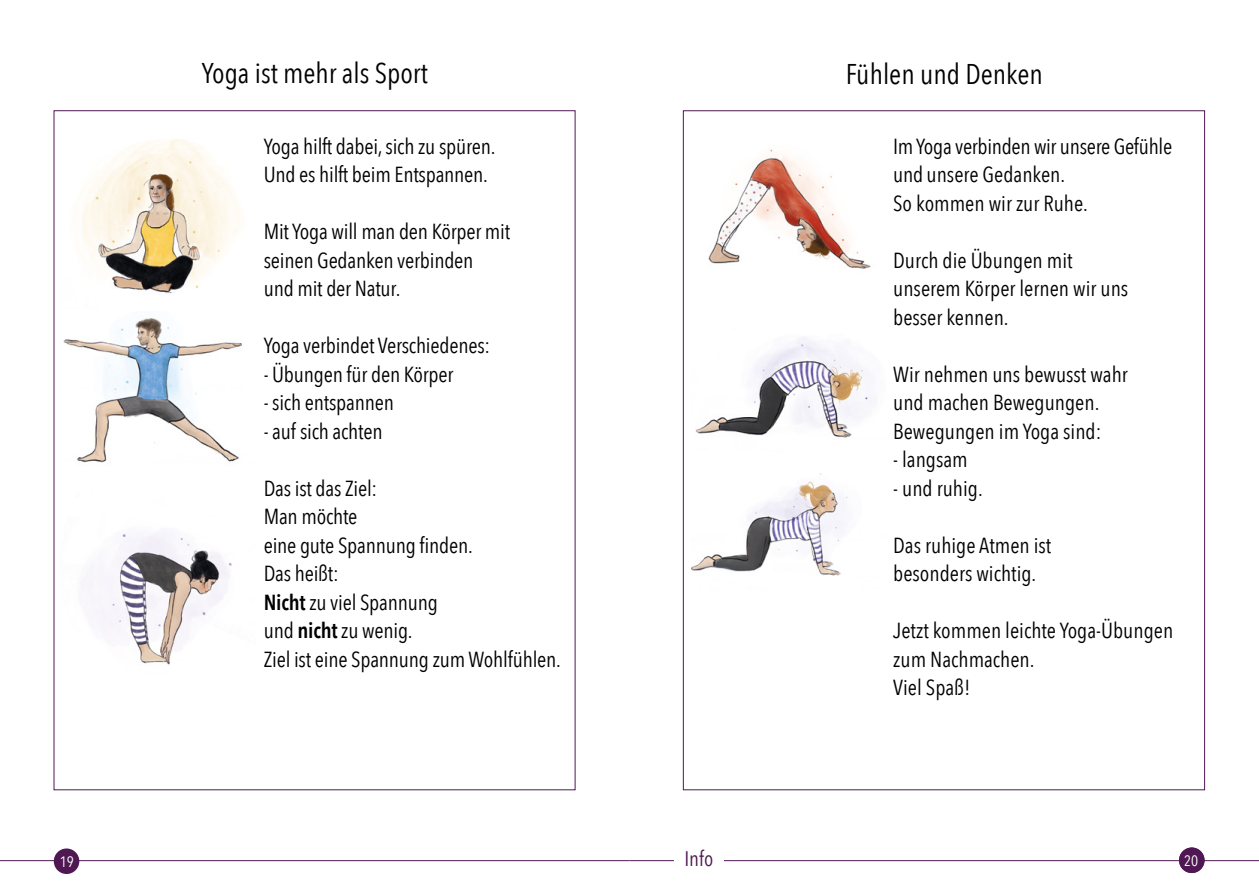
<style>
.page{position:relative;width:1259px;height:893px;background:#fff}
.page>*{position:absolute;margin:0;border:0;box-sizing:border-box;transform-origin:0 0}
.t1{font:28.5px "Avenir Next Condensed";color:#000}
.t2{font:21.75px "Avenir Next Condensed";letter-spacing:-.01em;color:#000}
.t3{font:21px "Avenir Next Condensed";color:#4f1853}
.t4{font:15px "Avenir Next Condensed";color:#fff}
.s1{font-weight:600}
</style>
<div class="page">
<hr style="left:0;top:860px;width:629px;height:1px;background:#4f1853">
<div style="left:54px;top:848px;width:25px;height:26px;background:#4f1853;border-radius:50%"></div>
<img style="left:81px;top:534px;width:151px;height:131px">
<img style="left:63px;top:318px;width:179px;height:145px">
<img style="left:80px;top:139px;width:160px;height:155px">
<hr style="left:629px;top:860px;width:630px;height:1px;background:#4f1853">
<div style="left:675px;top:843px;width:49px;height:33px;background:#fff"></div>
<div style="left:1179px;top:847px;width:25px;height:26px;background:#4f1853;border-radius:50%"></div>
<img style="left:708px;top:149px;width:163px;height:120px">
<img style="left:691px;top:337px;width:181px;height:239px">
<p class="t4" style="left:60px;top:848px;width:16px">19</p>
<p class="t1" style="left:202px;top:48px;width:228px">Yoga ist mehr als Sport</p>
<p class="t2" style="left:264px;top:127px;width:233px">Yoga hilft dabei, sich zu spüren.</p>
<p class="t2" style="left:264px;top:156px;width:226px">Und es hilft beim Entspannen.</p>
<p class="t2" style="left:264px;top:213px;width:248px">Mit Yoga will man den Körper mit</p>
<p class="t2" style="left:264px;top:241px;width:211px">seinen Gedanken verbinden</p>
<p class="t2" style="left:264px;top:270px;width:138px">und mit der Natur.</p>
<p class="t2" style="left:264px;top:327px;width:228px">Yoga verbindet Verschiedenes:</p>
<p class="t2" style="left:264px;top:355px;width:191px">- Übungen für den Körper</p>
<p class="t2" style="left:264px;top:384px;width:132px">- sich entspannen</p>
<p class="t2" style="left:264px;top:412px;width:120px">- auf sich achten</p>
<p class="t2" style="left:264px;top:469px;width:115px">Das ist das Ziel:</p>
<p class="t2" style="left:264px;top:498px;width:95px">Man möchte</p>
<p class="t2" style="left:264px;top:526px;width:211px">eine gute Spannung finden.</p>
<p class="t2" style="left:264px;top:555px;width:77px">Das heißt:</p>
<p class="t2" style="left:264px;top:583px;width:176px"><span class="s1">Nicht</span> zu viel Spannung</p>
<p class="t2" style="left:264px;top:612px;width:150px">und <span class="s1">nicht</span> zu wenig.</p>
<p class="t2" style="left:264px;top:640px;width:299px">Ziel ist eine Spannung zum Wohlfühlen.</p>
<p class="t1" style="left:845px;top:49px;width:199px">Fühlen und Denken</p>
<p class="t2" style="left:893px;top:127px;width:280px">Im Yoga verbinden wir unsere Gefühle</p>
<p class="t2" style="left:893px;top:156px;width:173px">und unsere Gedanken.</p>
<p class="t2" style="left:893px;top:184px;width:196px">So kommen wir zur Ruhe.</p>
<p class="t2" style="left:893px;top:241px;width:181px">Durch die Übungen mit</p>
<p class="t2" style="left:893px;top:270px;width:237px">unserem Körper lernen wir uns</p>
<p class="t2" style="left:893px;top:298px;width:117px">besser kennen.</p>
<p class="t2" style="left:893px;top:355px;width:236px">Wir nehmen uns bewusst wahr</p>
<p class="t2" style="left:893px;top:384px;width:208px">und machen Bewegungen.</p>
<p class="t2" style="left:893px;top:412px;width:210px">Bewegungen im Yoga sind:</p>
<p class="t2" style="left:893px;top:441px;width:76px">- langsam</p>
<p class="t2" style="left:893px;top:469px;width:91px">- und ruhig.</p>
<p class="t2" style="left:893px;top:526px;width:160px">Das ruhige Atmen ist</p>
<p class="t2" style="left:893px;top:555px;width:145px">besonders wichtig.</p>
<p class="t2" style="left:893px;top:612px;width:281px">Jetzt kommen leichte Yoga-Übungen</p>
<p class="t2" style="left:893px;top:640px;width:143px">zum Nachmachen.</p>
<p class="t2" style="left:893px;top:669px;width:79px">Viel Spaß!</p>
<p class="t3" style="left:684px;top:841px;width:30px">Info</p>
<p class="t4" style="left:1188px;top:847px;width:9px">2</p>
<p class="t4" style="left:1184px;top:847px;width:16px">20</p>
</div>
